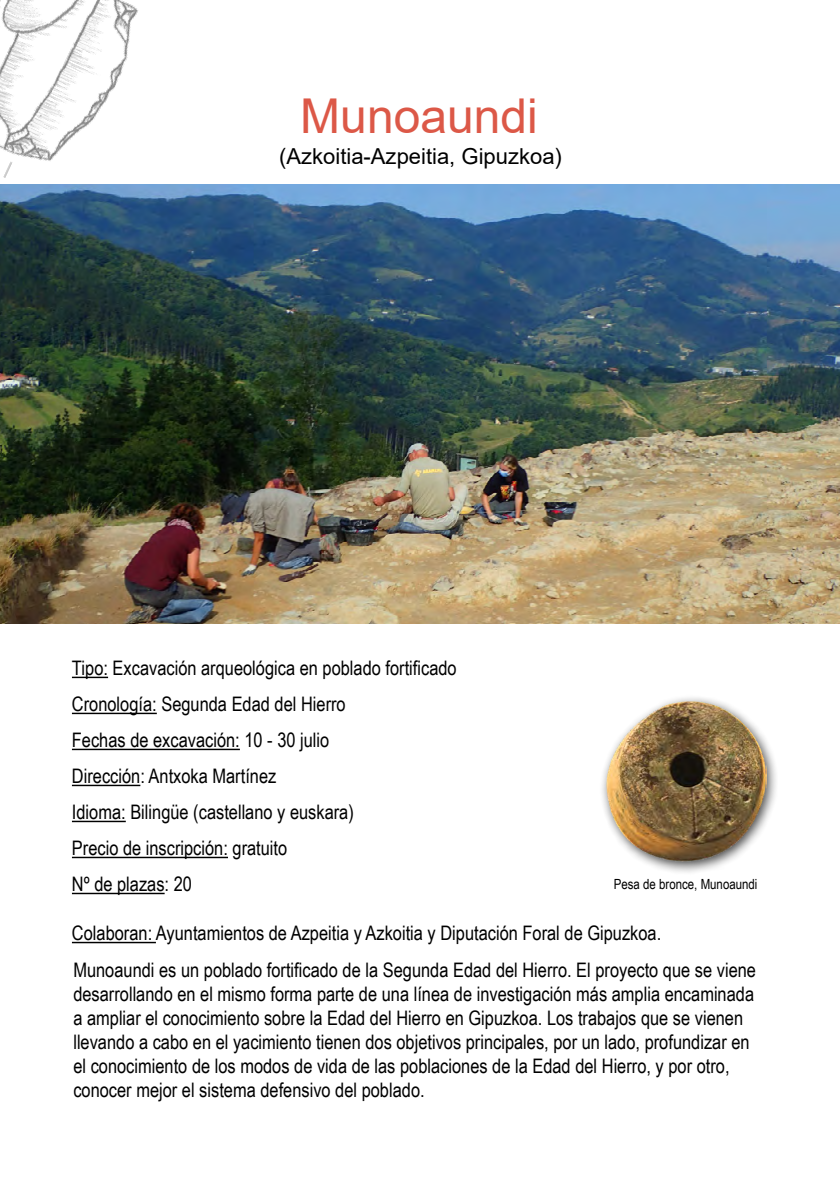
<style>
.page{position:relative;width:840px;height:1191px;background:#fff}
.page>*{position:absolute;margin:0;border:0;box-sizing:border-box;transform-origin:0 0}
.t1{font:48px "Arial";color:#dc5847}
.t2{font:22px "Arial";color:#000}
.t3{font:20px/36px "Arial Narrow";color:#000}
.t4{font:14px "Arial Narrow";color:#000}
</style>
<div class="page">
<img style="left:0;top:0;width:138px;height:178px">
<hr style="left:72px;top:676px;width:36px;height:2px;background:#000">
<hr style="left:72px;top:712px;width:85px;height:2px;background:#000">
<hr style="left:72px;top:748px;width:168px;height:2px;background:#000">
<hr style="left:72px;top:784px;width:68px;height:2px;background:#000">
<hr style="left:72px;top:820px;width:54px;height:2px;background:#000">
<hr style="left:72px;top:856px;width:156px;height:2px;background:#000">
<hr style="left:72px;top:892px;width:92px;height:2px;background:#000">
<img style="left:0;top:184px;width:839px;height:440px">
<div style="left:598px;top:695px;width:181px;height:181px;background:#000;opacity:.75"></div>
<img style="left:605px;top:699px;width:160px;height:162px">
<hr style="left:72px;top:941px;width:84px;height:2px;background:#000">
<h1 class="t1" style="left:300px;top:83px;width:239px">Munoaundi</h1>
<p class="t2" style="left:279px;top:141px;width:284px">(Azkoitia-Azpeitia, Gipuzkoa)</p>
<p class="t3" style="left:72px;top:649px;width:386px">Tipo: Excavación arqueológica en poblado fortificado Cronología: Segunda Edad del Hierro<br>Fechas de excavación: 10 - 30 julio<br>Dirección: Antxoka Martínez<br>Idioma: Bilingüe (castellano y euskara)<br>Precio de inscripción: gratuito<br>Nº de plazas: 20</p>
<p class="t4" style="left:613px;top:874px;width:145px">Pesa de bronce, Munoaundi</p>
<p class="t3" style="left:72px;top:914px;width:590px">Colaboran: Ayuntamientos de Azpeitia y Azkoitia y Diputación Foral de Gipuzkoa.</p>
<p class="t3" style="left:73px;top:957px;width:683px;line-height:24px">Munoaundi es un poblado fortificado de la Segunda Edad del Hierro. El proyecto que se viene desarrollando en el mismo forma parte de una línea de investigación más amplia encaminada a ampliar el conocimiento sobre la Edad del Hierro en Gipuzkoa. Los trabajos que se vienen llevando a cabo en el yacimiento tienen dos objetivos principales, por un lado, profundizar en el conocimiento de los modos de vida de las poblaciones de la Edad del Hierro, y por otro, conocer mejor el sistema defensivo del poblado.</p>
</div>
